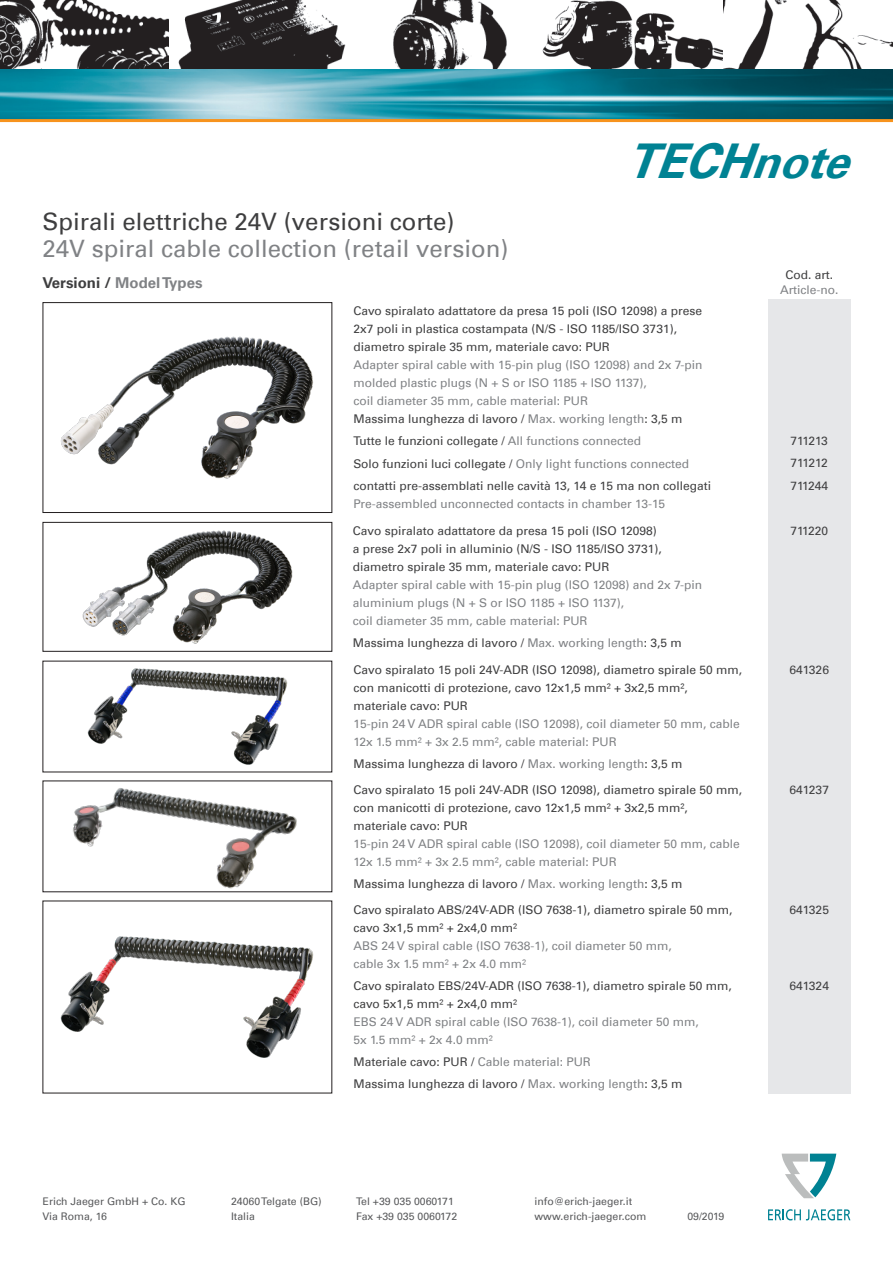
<style>
.page{position:relative;width:893px;height:1263px;background:#fff}
.page>*{position:absolute;margin:0;border:0;box-sizing:border-box;transform-origin:0 0}
.t1{font:italic 700 48px "Univers Com 65";color:#008293}
.t2{font:24px "Univers Com 55 Roman";color:#808285}
.t3{font:24px "Univers Com 55 Roman";color:#3e3e3f}
.t4{font:700 15px "Univers Com 65";color:#808285}
.t5{font:12px/18px "Univers Com 55 Roman";color:#3e3e3f}
.t6{font:12px/18px "Univers Com 55 Roman";color:#808285}
.Adresse{font:10.5px "Univers Com 55 Roman";color:#57585a}
.s1{color:#3e3e3f}
.s2{font-size:45px}
.s3{color:#808285}
</style>
<div class="page">
<div style="left:768px;top:300px;width:82px;height:794px;background:#e6e7e9"></div>
<img style="left:0;top:0;width:893px;height:119px">
<hr style="left:0;top:119px;width:893px;height:3px;background:#f7931d">
<svg style="left:782px;top:1153px;width:54px;height:45px"></svg>
<svg style="left:768px;top:1209px;width:82px;height:11px"></svg>
<img style="left:61px;top:336px;width:252px;height:143px">
<div style="left:43px;top:302px;width:289px;height:211px;border:1px solid #231f20"></div>
<img style="left:82px;top:530px;width:211px;height:114px">
<div style="left:43px;top:522px;width:289px;height:130px;border:1px solid #231f20"></div>
<img style="left:87px;top:668px;width:201px;height:97px">
<img style="left:73px;top:788px;width:224px;height:101px">
<img style="left:60px;top:936px;width:254px;height:122px">
<p class="t3" style="left:43px;top:207px;width:414px">Spirali elettriche 24V (versioni corte)</p>
<p class="t2" style="left:43px;top:234px;width:467px">24V spiral cable collection (retail version)</p>
<p class="t4" style="left:43px;top:274px;width:162px"><span class="s1">Versioni /</span> Model Types</p>
<p class="t1" style="left:626px;top:132px;width:243px">TECH<span class="s2">note</span></p>
<p class="t5" style="left:785px;top:266px;width:49px">Cod. art.</p>
<p class="t6" style="left:780px;top:281px;width:60px">Article-no.</p>
<p class="Adresse" style="left:43px;top:1195px;width:145px">Erich Jaeger GmbH + Co. KG</p>
<p class="Adresse" style="left:43px;top:1210px;width:66px">Via Roma, 16</p>
<p class="t5" style="left:353px;top:302px;width:350px">Cavo spiralato adattatore da presa 15 poli (ISO 12098) a prese<br>2x7 poli in plastica costampata (N/S - ISO 1185/ISO 3731), diametro spirale 35 mm, materiale cavo: PUR</p>
<p class="t6" style="left:353px;top:356px;width:351px">Adapter spiral cable with 15-pin plug (ISO 12098) and 2x 7-pin molded plastic plugs (N + S or ISO 1185 + ISO 1137),<br>coil diameter 35 mm, cable material: PUR</p>
<p class="t5" style="left:353px;top:410px;width:330px">Massima lunghezza di lavoro / <span class="s3">Max. working length</span>: 3,5 m</p>
<p class="t5" style="left:353px;top:432px;width:289px">Tutte le funzioni collegate / <span class="s3">All functions connected</span></p>
<p class="t6" style="left:353px;top:454px;width:337px"><span class="s1">Solo funzioni luci collegate /</span> Only light functions connected</p>
<p class="t5" style="left:353px;top:477px;width:359px">contatti pre-assemblati nelle cavità 13, 14 e 15 ma non collegati<br><span class="s3">Pre-assembled unconnected contacts in chamber 13-15</span></p>
<p class="t5" style="left:353px;top:522px;width:310px">Cavo spiralato adattatore da presa 15 poli (ISO 12098) a prese 2x7 poli in alluminio (N/S - ISO 1185/ISO 3731), diametro spirale 35 mm, materiale cavo: PUR</p>
<p class="t6" style="left:353px;top:576px;width:351px">Adapter spiral cable with 15-pin plug (ISO 12098) and 2x 7-pin aluminium plugs (N + S or ISO 1185 + ISO 1137),<br>coil diameter 35 mm, cable material: PUR</p>
<p class="t5" style="left:353px;top:634px;width:330px">Massima lunghezza di lavoro / <span class="s3">Max. working length</span>: 3,5 m</p>
<p class="t5" style="left:353px;top:660px;width:390px">Cavo spiralato 15 poli 24V-ADR (ISO 12098), diametro spirale 50 mm, con manicotti di protezione, cavo 12x1,5 mm² + 3x2,5 mm², materiale cavo: PUR</p>
<p class="t6" style="left:353px;top:714px;width:388px">15-pin 24 V ADR spiral cable (ISO 12098), coil diameter 50 mm, cable<br>12x 1.5 mm² + 3x 2.5 mm², cable material: PUR</p>
<p class="t5" style="left:353px;top:755px;width:330px">Massima lunghezza di lavoro / <span class="s3">Max. working length</span>: 3,5 m</p>
<p class="t5" style="left:353px;top:780px;width:390px">Cavo spiralato 15 poli 24V-ADR (ISO 12098), diametro spirale 50 mm, con manicotti di protezione, cavo 12x1,5 mm² + 3x2,5 mm², materiale cavo: PUR</p>
<p class="t6" style="left:353px;top:834px;width:388px">15-pin 24 V ADR spiral cable (ISO 12098), coil diameter 50 mm, cable<br>12x 1.5 mm² + 3x 2.5 mm², cable material: PUR</p>
<p class="t5" style="left:353px;top:874px;width:330px">Massima lunghezza di lavoro / <span class="s3">Max. working length</span>: 3,5 m</p>
<p class="t5" style="left:353px;top:900px;width:380px">Cavo spiralato ABS/24V-ADR (ISO 7638-1), diametro spirale 50 mm, cavo 3x1,5 mm² + 2x4,0 mm²</p>
<p class="t6" style="left:353px;top:936px;width:320px">ABS 24 V spiral cable (ISO 7638-1), coil diameter 50 mm, cable 3x 1.5 mm² + 2x 4.0 mm²</p>
<p class="t5" style="left:353px;top:976px;width:380px">Cavo spiralato EBS/24V-ADR (ISO 7638-1), diametro spirale 50 mm, cavo 5x1,5 mm² + 2x4,0 mm²</p>
<p class="t6" style="left:353px;top:1012px;width:347px">EBS 24 V ADR spiral cable (ISO 7638-1), coil diameter 50 mm,<br>5x 1.5 mm² + 2x 4.0 mm²</p>
<p class="t5" style="left:353px;top:1053px;width:239px">Materiale cavo: PUR / <span class="s3">Cable material: PUR</span></p>
<p class="t5" style="left:353px;top:1075px;width:330px">Massima lunghezza di lavoro / <span class="s3">Max. working length</span>: 3,5 m</p>
<p class="Adresse" style="left:231px;top:1195px;width:92px">24060 Telgate (BG)</p>
<p class="Adresse" style="left:231px;top:1210px;width:25px">Italia</p>
<p class="Adresse" style="left:356px;top:1195px;width:99px">Tel +39 035 0060171</p>
<p class="Adresse" style="left:356px;top:1210px;width:103px">Fax +39 035 0060172</p>
<p class="Adresse" style="left:535px;top:1195px;width:99px">info@erich-jaeger.it</p>
<p class="Adresse" style="left:535px;top:1210px;width:113px">www.erich-jaeger.com</p>
<p class="Adresse" style="left:687px;top:1210px;width:38px">09/2019</p>
<p class="t5" style="left:791px;top:432px;width:39px">711213</p>
<p class="t5" style="left:791px;top:454px;width:39px">711212</p>
<p class="t5" style="left:790px;top:476px;width:39px">711244</p>
<p class="t5" style="left:790px;top:522px;width:39px">711220</p>
<p class="t5" style="left:789px;top:660px;width:41px">641326</p>
<p class="t5" style="left:789px;top:780px;width:41px">641237</p>
<p class="t5" style="left:789px;top:900px;width:41px">641325</p>
<p class="t5" style="left:789px;top:976px;width:41px">641324</p>
</div>
